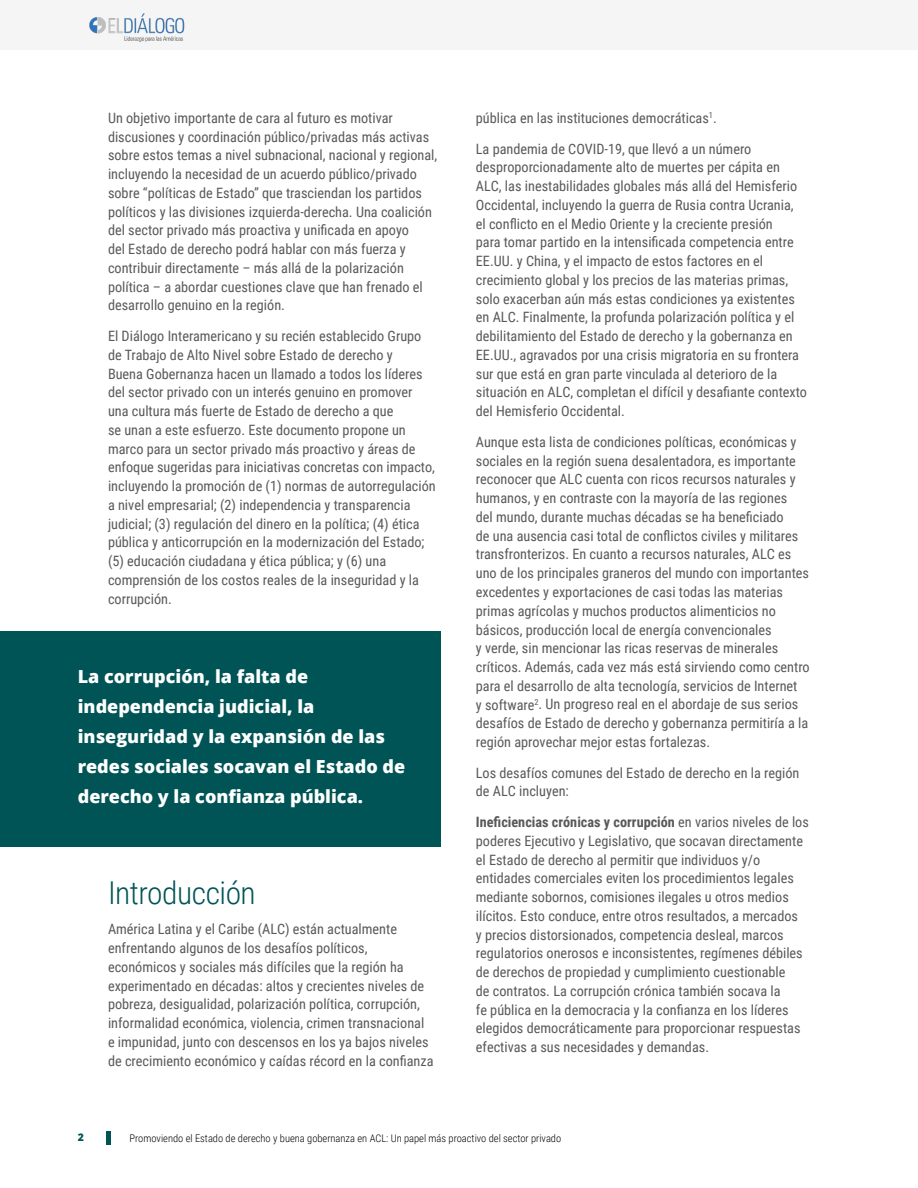
<style>
.page{position:relative;width:918px;height:1188px;background:#fff}
.page>*{position:absolute;margin:0;border:0;box-sizing:border-box;transform-origin:0 0}
.t1{font:300 31.5px "Roboto Condensed";letter-spacing:-.015em;color:#005455}
.t2{font:800 18px/30px "Open Sans";color:#fff}
.t3{font:14.25px/18.8px "Roboto Condensed";color:#58595b}
.t4{font:300 10.5px "Roboto Condensed";color:#000}
.t5{font:800 10.5px "Open Sans";color:#005455}
.s1{font-weight:700}
</style>
<div class="page">
<div style="left:0;top:0;width:918px;height:50px;background:#f5f5f5"></div>
<div style="left:106px;top:1131px;width:5px;height:14px;background:#005455"></div>
<img style="left:89px;top:13px;width:96px;height:29px">
<div style="left:0;top:632px;width:440px;height:215px;background:#005455"></div>
<p class="t3" style="left:108px;top:108px;width:331px">Un objetivo importante de cara al futuro es motivar discusiones y coordinación público/privadas más activas sobre estos temas a nivel subnacional, nacional y regional, incluyendo la necesidad de un acuerdo público/privado sobre “políticas de Estado” que trasciendan los partidos políticos y las divisiones izquierda-derecha. Una coalición del sector privado más proactiva y unificada en apoyo<br>del Estado de derecho podrá hablar con más fuerza y contribuir directamente – más allá de la polarización política – a abordar cuestiones clave que han frenado el desarrollo genuino en la región.</p>
<p class="t3" style="left:108px;top:326px;width:329px">El Diálogo Interamericano y su recién establecido Grupo de Trabajo de Alto Nivel sobre Estado de derecho y<br>Buena Gobernanza hacen un llamado a todos los líderes del sector privado con un interés genuino en promover una cultura más fuerte de Estado de derecho a que<br>se unan a este esfuerzo. Este documento propone un marco para un sector privado más proactivo y áreas de enfoque sugeridas para iniciativas concretas con impacto, incluyendo la promoción de (1) normas de autorregulación a nivel empresarial; (2) independencia y transparencia judicial; (3) regulación del dinero en la política; (4) ética pública y anticorrupción en la modernización del Estado; (5) educación ciudadana y ética pública; y (6) una comprensión de los costos reales de la inseguridad y la corrupción.</p>
<p class="t2" style="left:78px;top:661px;width:329px">La corrupción, la falta de independencia judicial, la inseguridad y la expansión de las redes sociales socavan el Estado de derecho y la confianza pública.</p>
<h1 class="t1" style="left:108px;top:870px;width:149px">Introducción</h1>
<p class="t3" style="left:108px;top:919px;width:327px">América Latina y el Caribe (ALC) están actualmente enfrentando algunos de los desafíos políticos, económicos y sociales más difíciles que la región ha experimentado en décadas: altos y crecientes niveles de pobreza, desigualidad, polarización política, corrupción, informalidad económica, violencia, crimen transnacional e impunidad, junto con descensos en los ya bajos niveles de crecimiento económico y caídas récord en la confianza</p>
<p class="t3" style="left:476px;top:102px;width:277px;line-height:30.8px">pública en las instituciones democráticas<sup>1</sup>.<br>La pandemia de COVID-19, que llevó a un número</p>
<p class="t3" style="left:476px;top:157px;width:333px">desproporcionadamente alto de muertes per cápita en ALC, las inestabilidades globales más allá del Hemisferio Occidental, incluyendo la guerra de Rusia contra Ucrania, el conflicto en el Medio Oriente y la creciente presión<br>para tomar partido en la intensificada competencia entre EE.UU. y China, y el impacto de estos factores en el crecimiento global y los precios de las materias primas, solo exacerban aún más estas condiciones ya existentes en ALC. Finalmente, la profunda polarización política y el debilitamiento del Estado de derecho y la gobernanza en EE.UU., agravados por una crisis migratoria en su frontera sur que está en gran parte vinculada al deterioro de la situación en ALC, completan el difícil y desafiante contexto del Hemisferio Occidental.</p>
<p class="t3" style="left:476px;top:432px;width:335px">Aunque esta lista de condiciones políticas, económicas y sociales en la región suena desalentadora, es importante reconocer que ALC cuenta con ricos recursos naturales y humanos, y en contraste con la mayoría de las regiones<br>del mundo, durante muchas décadas se ha beneficiado<br>de una ausencia casi total de conflictos civiles y militares transfronterizos. En cuanto a recursos naturales, ALC es uno de los principales graneros del mundo con importantes excedentes y exportaciones de casi todas las materias primas agrícolas y muchos productos alimenticios no básicos, producción local de energía convencionales<br>y verde, sin mencionar las ricas reservas de minerales críticos. Además, cada vez más está sirviendo como centro para el desarrollo de alta tecnología, servicios de Internet<br>y software<sup>2</sup>. Un progreso real en el abordaje de sus serios desafíos de Estado de derecho y gobernanza permitiría a la región aprovechar mejor estas fortalezas.</p>
<p class="t3" style="left:476px;top:763px;width:325px">Los desafíos comunes del Estado de derecho en la región de ALC incluyen:</p>
<p class="t3" style="left:476px;top:812px;width:335px"><span class="s1">Ineficiencias crónicas y corrupción</span> en varios niveles de los poderes Ejecutivo y Legislativo, que socavan directamente el Estado de derecho al permitir que individuos y/o entidades comerciales eviten los procedimientos legales mediante sobornos, comisiones ilegales u otros medios ilícitos. Esto conduce, entre otros resultados, a mercados<br>y precios distorsionados, competencia desleal, marcos regulatorios onerosos e inconsistentes, regímenes débiles de derechos de propiedad y cumplimiento cuestionable<br>de contratos. La corrupción crónica también socava la<br>fe pública en la democracia y la confianza en los líderes elegidos democráticamente para proporcionar respuestas efectivas a sus necesidades y demandas.</p>
<p class="t5" style="left:78px;top:1129px;width:8px">2</p>
<p class="t4" style="left:130px;top:1131px;width:433px">Promoviendo el Estado de derecho y buena gobernanza en ACL: Un papel más proactivo del sector privado</p>
</div>
